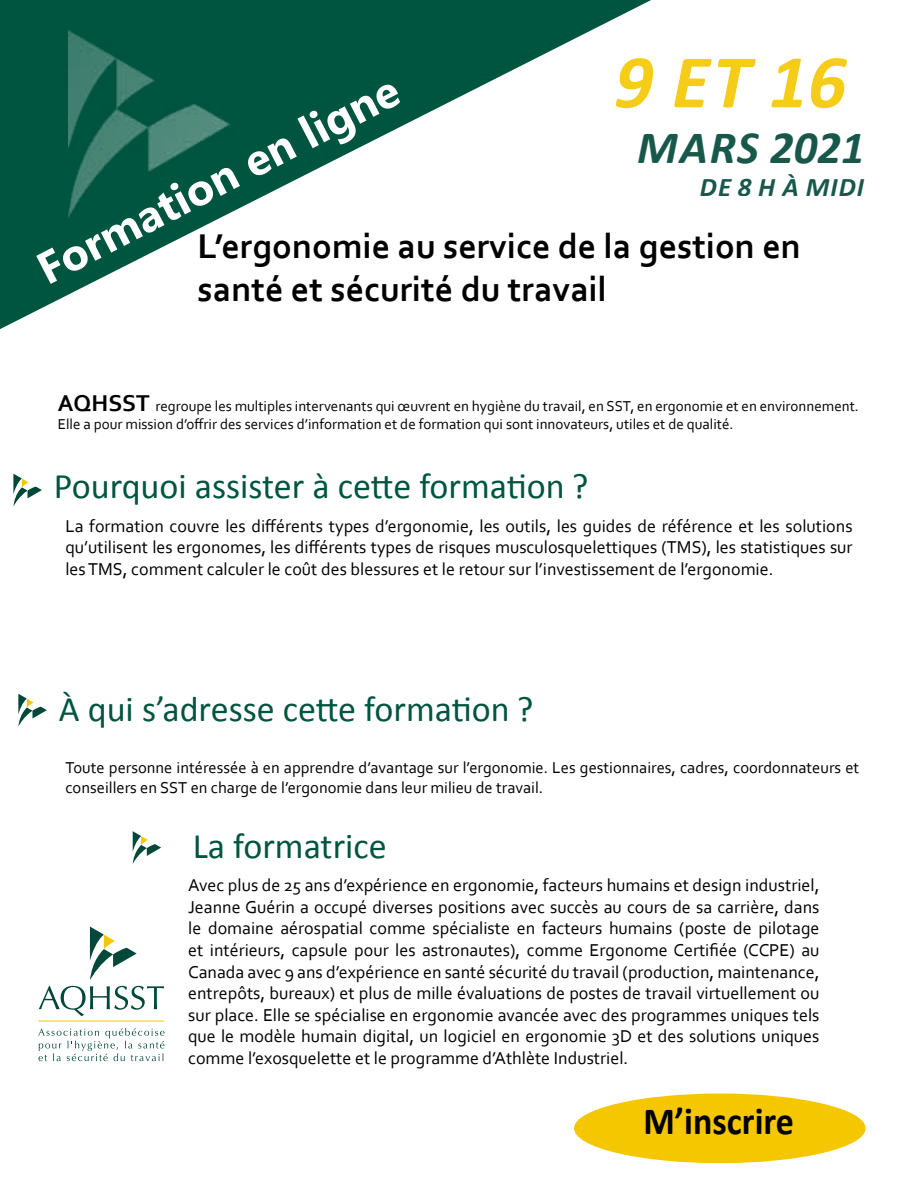
<style>
.page{position:relative;width:918px;height:1188px;background:#fff}
.page>*{position:absolute;margin:0;border:0;box-sizing:border-box;transform-origin:0 0}
.t1{font:italic 700 76.5px "Calibri";color:#f5c700}
.t2{font:italic 700 46.5px "Calibri";letter-spacing:.015em;color:#004839}
.t3{font:700 45px "Ebrima";color:#fff}
.t4{font:700 38.55px "Calibri";color:#000;scale:.93 1}
.t5{font:36px "Calibri";color:#005540}
.t6{font:700 36px/43.2px "Corbel";color:#000}
.t7{font:italic 700 27px "Calibri";letter-spacing:.04em;color:#004839}
.t8{font:18px/21.6px "Corbel";color:#000;text-align:justify}
.t9{font:16.5px/19.8px "Corbel";color:#000}
.t10{font:15px/18px "Corbel";color:#000}
.s1{font-weight:700;font-size:24px}
</style>
<div class="page">
<svg style="left:133px;top:831px;width:28px;height:33px"></svg>
<svg style="left:13px;top:474px;width:29px;height:32px"></svg>
<svg style="left:18px;top:694px;width:29px;height:33px"></svg>
<svg style="left:90px;top:927px;width:47px;height:53px"></svg>
<svg style="left:39px;top:986px;width:125px;height:30px"></svg>
<hr style="left:38px;top:1021px;width:126px;height:1px;background:#f5c700">
<svg style="left:38px;top:1028px;width:127px;height:33px"></svg>
<div style="left:574px;top:1094px;width:292px;height:69px;background:#f5c700;border-radius:50%"></div>
<svg style="left:0;top:0;width:651px;height:329px"></svg>
<img style="left:69px;top:30px;width:160px;height:187px">
<h1 class="t1" style="left:615px;top:33px;width:234px">9 ET 16</h1>
<h2 class="t2" style="left:637px;top:118px;width:229px">MARS 2021</h2>
<h3 class="t7" style="left:700px;top:169px;width:166px">DE 8 H À MIDI</h3>
<h3 class="t3" style="left:25px;top:241px;width:402px;rotate:-27deg">Formation en ligne</h3>
<h3 class="t6" style="left:198px;top:224px;width:605px">L’ergonomie au service de la gestion en santé et sécurité du travail</h3>
<p class="t10" style="left:58px;top:396px;width:803px"><span class="s1">AQHSST</span> regroupe les multiples intervenants qui œuvrent en hygiène du travail, en SST, en ergonomie et en environnement.<br>Elle a pour mission d’offrir des services d’information et de formation qui sont innovateurs, utiles et de qualité.</p>
<h3 class="t5" style="left:54px;top:464px;width:536px">Pourquoi assister à cette formation ?</h3>
<p class="t8" style="left:65px;top:515px;width:789px">La formation couvre les différents types d’ergonomie, les outils, les guides de référence et les solutions qu’utilisent les ergonomes, les différents types de risques musculosquelettiques (TMS), les statistiques sur les TMS, comment calculer le coût des blessures et le retour sur l’investissement de l’ergonomie.</p>
<h3 class="t5" style="left:59px;top:686px;width:476px">À qui s’adresse cette formation ?</h3>
<p class="t9" style="left:65px;top:757px;width:795px">Toute personne intéressée à en apprendre d’avantage sur l’ergonomie. Les gestionnaires, cadres, coordonnateurs et conseillers en SST en charge de l’ergonomie dans leur milieu de travail.</p>
<h3 class="t5" style="left:193px;top:823px;width:195px">La formatrice</h3>
<p class="t8" style="left:188px;top:874px;width:633px">Avec plus de 25 ans d’expérience en ergonomie, facteurs humains et design industriel, Jeanne Guérin a occupé diverses positions avec succès au cours de sa carrière, dans le domaine aérospatial comme spécialiste en facteurs humains (poste de pilotage et intérieurs, capsule pour les astronautes), comme Ergonome Certifiée (CCPE) au Canada avec 9 ans d’expérience en santé sécurité du travail (production, maintenance, entrepôts, bureaux) et plus de mille évaluations de postes de travail virtuellement ou sur place. Elle se spécialise en ergonomie avancée avec des programmes uniques tels que le modèle humain digital, un logiciel en ergonomie 3D et des solutions uniques comme l’exosquelette et le programme d’Athlète Industriel.</p>
<h3 class="t4" style="left:643px;top:1097px;width:163px">M’inscrire</h3>
</div>
